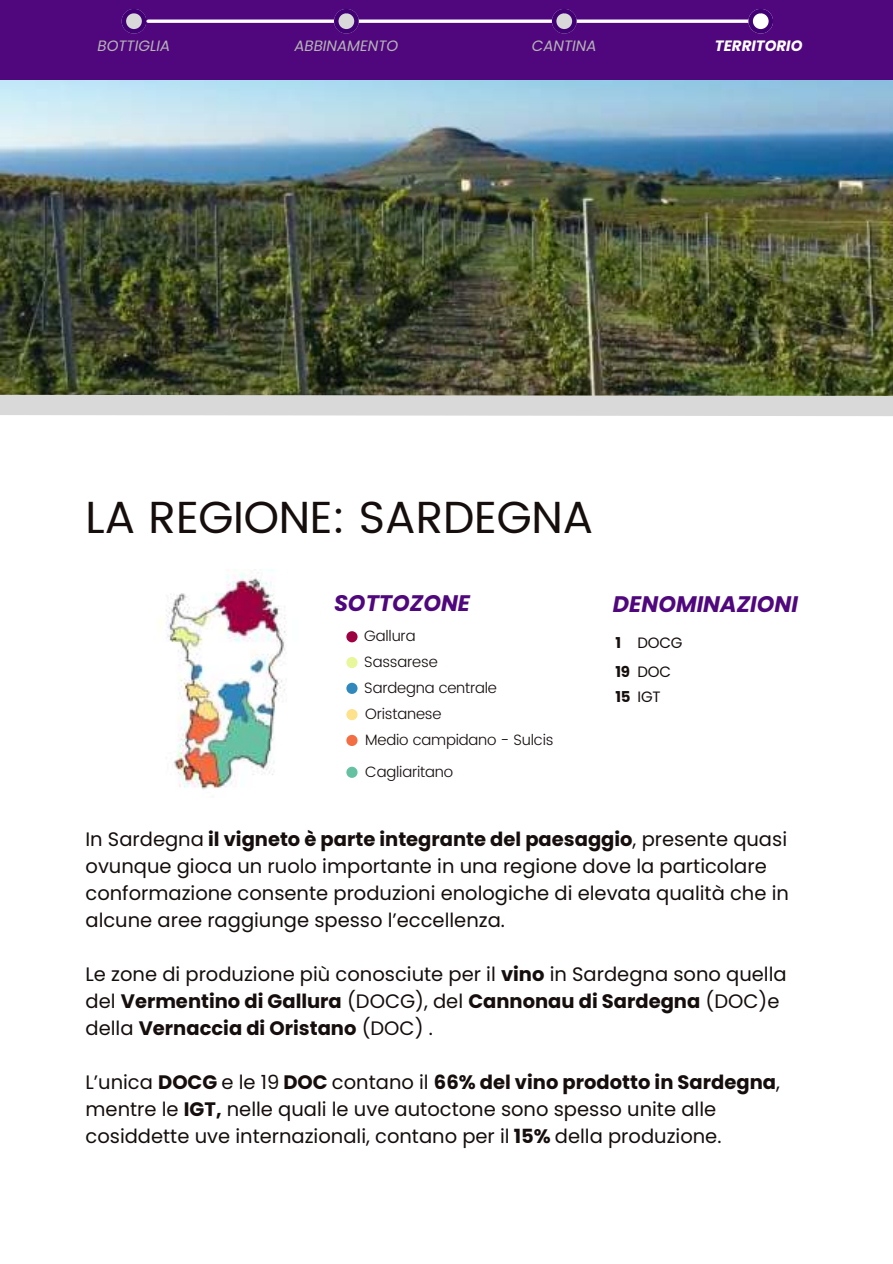
<style>
.page{position:relative;width:893px;height:1264px;background:#fff}
.page>*{position:absolute;margin:0;border:0;box-sizing:border-box;transform-origin:0 0}
.t1{font:45px "Poppins";letter-spacing:-.005em;color:#150e0d}
.t2{font:italic 700 22.5px "Poppins";color:#50077d}
.t3{font:19.5px/27px "Poppins";color:#150e0d}
.t4{font:300 15px "Poppins";letter-spacing:-.015em;color:#150e0d}
.t5{font:italic 15px "Poppins";color:#b5b5b5}
.t6{font:15px/28.3px "Poppins";letter-spacing:-.015em;color:#150e0d}
.t7{font:italic 700 15px "Poppins";color:#fff}
.s1{font-weight:700}
</style>
<div class="page">
<div style="left:346px;top:631px;width:11px;height:11px;background:#9d0141;border-radius:50%"></div>
<div style="left:346px;top:766px;width:11px;height:12px;background:#66c1a3;border-radius:50%"></div>
<div style="left:346px;top:657px;width:11px;height:11px;background:#e7f799;border-radius:50%"></div>
<div style="left:346px;top:734px;width:11px;height:12px;background:#f36e43;border-radius:50%"></div>
<div style="left:346px;top:682px;width:11px;height:12px;background:#3188bd;border-radius:50%"></div>
<div style="left:346px;top:709px;width:11px;height:11px;background:#fee18b;border-radius:50%"></div>
<img style="left:0;top:80px;width:892px;height:304px">
<div style="left:0;top:0;width:892px;height:80px;background:#50077d"></div>
<svg style="left:122px;top:9px;width:24px;height:25px"></svg>
<svg style="left:148px;top:19px;width:600px;height:4px;background:#e3d7ea"></svg>
<svg style="left:334px;top:9px;width:25px;height:25px"></svg>
<svg style="left:552px;top:9px;width:24px;height:25px"></svg>
<svg style="left:748px;top:9px;width:25px;height:25px"></svg>
<img style="left:158px;top:569px;width:128px;height:221px">
<svg style="left:0;top:384px;width:892px;height:32px;background:#a5a79b"></svg>
<p class="t5" style="left:98px;top:37px;width:74px">BOTTIGLIA</p>
<p class="t5" style="left:294px;top:37px;width:105px">ABBINAMENTO</p>
<p class="t5" style="left:532px;top:37px;width:66px">CANTINA</p>
<p class="t7" style="left:715px;top:37px;width:89px">TERRITORIO</p>
<h1 class="t1" style="left:85px;top:484px;width:509px">LA REGIONE: SARDEGNA</h1>
<p class="t2" style="left:334px;top:590px;width:138px">SOTTOZONE</p>
<p class="t2" style="left:613px;top:591px;width:187px">DENOMINAZIONI</p>
<p class="t4" style="left:364px;top:625px;width:53px">Gallura</p>
<p class="t6" style="left:615px;top:629px;width:69px"><span class="s1">1</span> DOCG<br><span class="s1">19</span> DOC</p>
<p class="t6" style="left:615px;top:682px;width:47px"><span class="s1">15</span> IGT</p>
<p class="t4" style="left:364px;top:651px;width:75px">Sassarese</p>
<p class="t4" style="left:364px;top:677px;width:134px">Sardegna centrale</p>
<p class="t4" style="left:365px;top:703px;width:78px">Oristanese</p>
<p class="t4" style="left:365px;top:729px;width:190px">Medio campidano - Sulcis</p>
<p class="t4" style="left:365px;top:760px;width:89px">Cagliaritano</p>
<p class="t3" style="left:85px;top:825px;width:705px">In Sardegna <span class="s1">il vigneto è parte integrante del paesaggio</span>, presente quasi ovunque gioca un ruolo importante in una regione dove la particolare conformazione consente produzioni enologiche di elevata qualità che in alcune aree raggiunge spesso l’eccellenza.</p>
<p class="t3" style="left:85px;top:960px;width:702px">Le zone di produzione più conosciute per il <span class="s1">vino</span> in Sardegna sono quella del <span class="s1">Vermentino di Gallura</span> (DOCG), del <span class="s1">Cannonau di Sardegna</span> (DOC)e della <span class="s1">Vernaccia di Oristano</span> (DOC) .</p>
<p class="t3" style="left:85px;top:1068px;width:695px">L’unica <span class="s1">DOCG</span> e le 19 <span class="s1">DOC</span> contano il <span class="s1">66% del vino prodotto in Sardegna</span>, mentre le <span class="s1">IGT,</span> nelle quali le uve autoctone sono spesso unite alle cosiddette uve internazionali, contano per il <span class="s1">15%</span> della produzione.</p>
</div>
